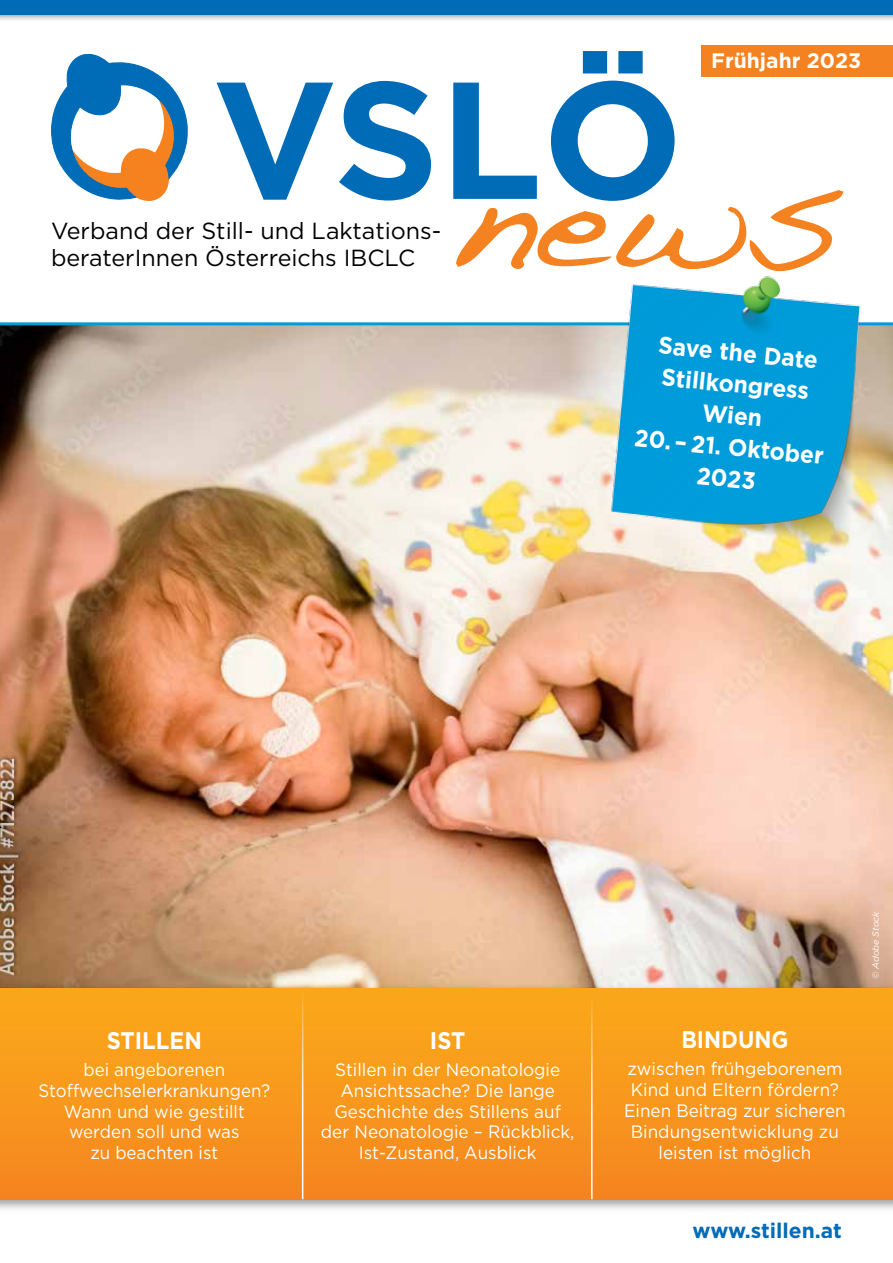
<style>
.page{position:relative;width:893px;height:1263px;background:#fff}
.page>*{position:absolute;margin:0;border:0;box-sizing:border-box;transform-origin:0 0}
.t1{font:700 166.05px "Gotham HTF";color:#006cb7}
.t2{font:700 24px/31.5px "Gotham HTF";color:#fff;text-align:center;scale:.95 1}
.t3{font:700 24px "Gotham HTF";color:#fff;scale:.92 1}
.t4{font:700 24px "Gotham HTF";color:#fff;scale:.9 1}
.t5{font:23.25px/27.2px "Gotham HTF";color:#000}
.t6{font:700 21px "Gotham HTF";color:#006cb7}
.t7{font:700 21px "Gotham HTF";color:#fff}
.t8{font:18px/20.7px "Gotham HTF";color:#fff;text-align:center;scale:.95 1}
.t9{font:18px/20.7px "Gotham HTF";color:#fff;text-align:center;scale:.94 1}
.t10{font:italic 9px "Gotham HTF";color:#fff}
</style>
<div class="page">
<img style="left:0;top:325px;width:893px;height:659px">
<div style="left:0;top:984px;width:893px;height:228px;background:#000;opacity:.4"></div>
<div style="left:0;top:989px;width:893px;height:210px;background:linear-gradient(to bottom,#fbaa19,#f68520)"></div>
<hr style="left:0;top:322px;width:893px;height:3px;background:#0099da">
<hr style="left:302px;top:990px;width:1px;height:209px;background:#fff">
<hr style="left:591px;top:995px;width:2px;height:204px;background:#fff">
<div style="left:0;top:0;width:893px;height:23px;background:#000;opacity:.5"></div>
<div style="left:0;top:0;width:893px;height:14px;background:#006cb7"></div>
<svg style="left:52px;top:54px;width:135px;height:147px"></svg>
<div style="left:702px;top:45px;width:191px;height:32px;background:#f58220"></div>
<img style="left:608px;top:276px;width:261px;height:275px">
<h1 class="t1" style="left:213px;top:44px;width:631px">VSLÖ<sub>news</sub></h1>
<p class="t7" style="left:711px;top:49px;width:151px">Frühjahr 2023</p>
<p class="t5" style="left:51px;top:216px;width:392px">Verband der Still- und Laktations&shy;beraterInnen Österreichs IBCLC</p>
<h2 class="t2" style="left:660px;top:328px;width:170px;rotate:6deg">Save the Date<br>Stillkongress<br>Wien</h2>
<h2 class="t2" style="left:637px;top:421px;width:201px;rotate:6deg">20. – 21. Oktober<br>2023</h2>
<h2 class="t3" style="left:107px;top:1027px;width:105px">STILLEN</h2>
<p class="t9" style="left:39px;top:1059px;width:248px">bei angeborenen<br>Stoffwechselerkrankungen?<br>Wann und wie gestillt werden soll und was<br>zu beachten ist</p>
<h2 class="t3" style="left:430px;top:1027px;width:40px">IST</h2>
<p class="t8" style="left:321px;top:1059px;width:268px">Stillen in der Neonatologie<br>Ansichtssache? Die lange<br>Geschichte des Stillens auf der Neonatologie – Rückblick,<br>Ist-Zustand, Ausblick</p>
<h2 class="t4" style="left:681px;top:1025px;width:121px">BINDUNG</h2>
<p class="t8" style="left:624px;top:1058px;width:235px">zwischen frühgeborenem<br>Kind und Eltern fördern?<br>Einen Beitrag zur sicheren<br>Bindungsentwicklung zu leisten ist möglich</p>
<p class="t6" style="left:692px;top:1218px;width:151px">www.stillen.at</p>
<p class="t10" style="left:871px;top:979px;width:69px;rotate:-90deg">© Adobe Stock</p>
</div>
